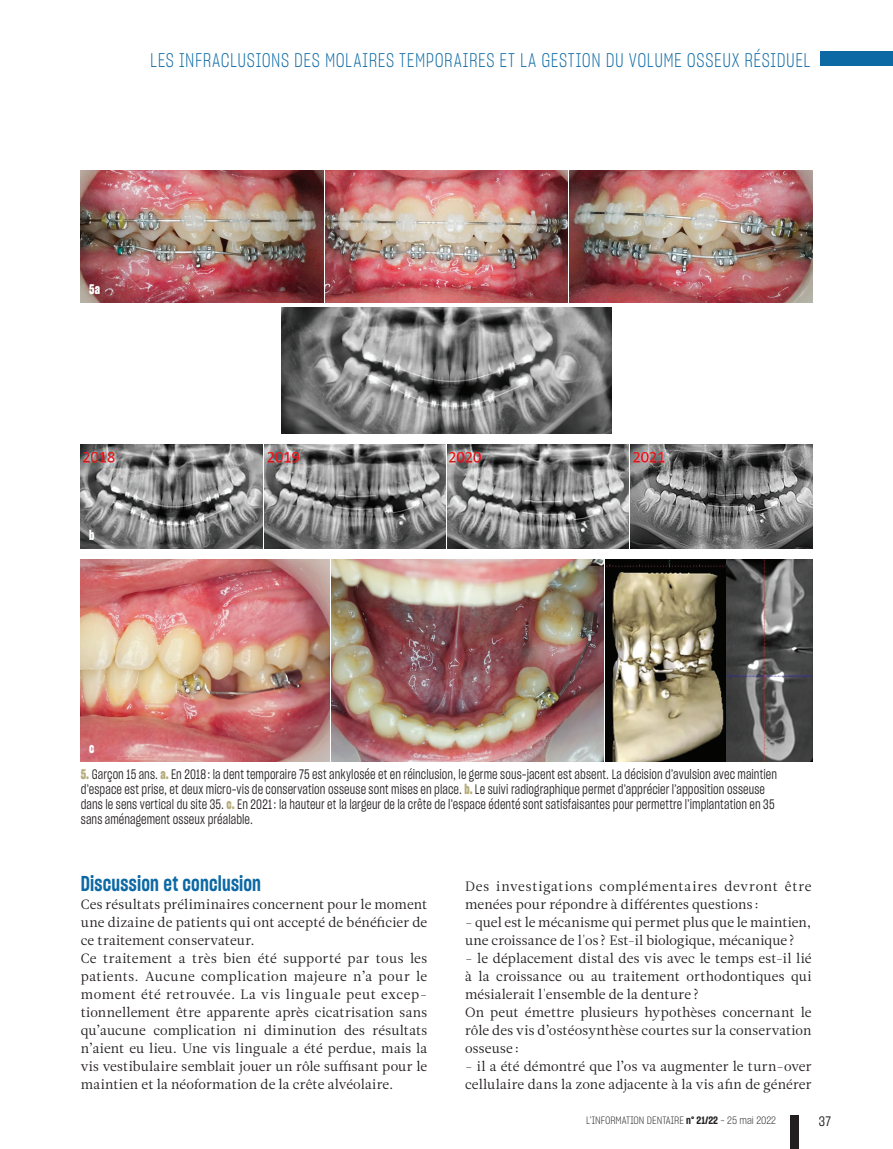
<style>
.page{position:relative;width:893px;height:1149px;background:#fff}
.page>*{position:absolute;margin:0;border:0;box-sizing:border-box;transform-origin:0 0}
.t1{font:21px "Sharp Grotesk Semi Bold 15";letter-spacing:.01em;color:#0c69a4;scale:.91 1}
.t2{font:19.5px "Sharp Grotesk Light 15";letter-spacing:.035em;color:#0c69a4;scale:.9 1}
.t3{font:13.5px/18px "Leitura News Roman 1";letter-spacing:.015em;color:#231f20}
.t4{font:13.5px/15px "Sharp Grotesk Book 15";letter-spacing:.01em;color:#231f20;scale:.88 1}
.t5{font:13.5px/18px "Leitura News Roman 1";letter-spacing:.04em;color:#231f20}
.t6{font:13.5px "Sharp Grotesk Bold 15";color:#fff;scale:.88 1}
.t7{font:13.5px "Sharp Grotesk Book 15";letter-spacing:.01em;color:#231f20}
.t8{font:10.5px "Sharp Grotesk Light 15";color:#231f20}
.s1{font-family:"Sharp Grotesk Bold 15";color:#b6ab79}
.s2{font-family:"Sharp Grotesk Semi Bold 15"}
</style>
<div class="page">
<div style="left:821px;top:51px;width:72px;height:15px;background:#0c69a4"></div>
<div style="left:791px;top:1114px;width:8px;height:34px;background:#231f20"></div>
<img style="left:282px;top:307px;width:329px;height:126px">
<img style="left:570px;top:170px;width:242px;height:132px">
<img style="left:81px;top:170px;width:242px;height:132px">
<img style="left:325px;top:170px;width:243px;height:132px">
<img style="left:331px;top:559px;width:273px;height:202px">
<img style="left:81px;top:559px;width:248px;height:202px">
<img style="left:606px;top:559px;width:206px;height:202px">
<img style="left:81px;top:444px;width:181px;height:104px">
<img style="left:264px;top:444px;width:181px;height:104px">
<img style="left:448px;top:444px;width:181px;height:104px">
<img style="left:631px;top:444px;width:181px;height:104px">
<h2 class="t2" style="left:150px;top:46px;width:735px">LES INFRACLUSIONS DES MOLAIRES TEMPORAIRES ET LA GESTION DU VOLUME OSSEUX RÉSIDUEL</h2>
<p class="t6" style="left:89px;top:279px;width:14px">5a</p>
<p class="t6" style="left:89px;top:525px;width:8px">b</p>
<p class="t6" style="left:89px;top:738px;width:7px">c</p>
<p class="t4" style="left:81px;top:765px;width:793px"><span class="s1">5.</span> Garçon 15 ans. <span class="s1">a.</span> En 2018: la dent temporaire 75 est ankylosée et en réinclusion, le germe sous-jacent est absent. La décision d’avulsion avec maintien d’espace est prise, et deux micro-vis de conservation osseuse sont mises en place. <span class="s1">b.</span> Le suivi radiographique permet d’apprécier l’apposition osseuse dans le sens vertical du site 35. <span class="s1">c.</span> En 2021: la hauteur et la largeur de la crête de l’espace édenté sont satisfaisantes pour permettre l’implantation en 35 sans aménagement osseux préalable.</p>
<h1 class="t1" style="left:81px;top:868px;width:200px">Discussion et conclusion</h1>
<p class="t3" style="left:81px;top:895px;width:348px">Ces résultats préliminaires concernent pour le moment une dizaine de patients qui ont accepté de bénéficier de ce traitement conservateur.<br>Ce traitement a très bien été supporté par tous les patients. Aucune complication majeure n’a pour le moment été retrouvée. La vis linguale peut excep&shy;tionnellement être apparente après cicatrisation sans qu’aucune complication ni diminution des résultats n’aient eu lieu. Une vis linguale a été perdue, mais la vis vestibulaire semblait jouer un rôle suffisant pour le maintien et la néoformation de la crête alvéolaire.</p>
<p class="t5" style="left:465px;top:877px;width:348px">Des investigations complémentaires devront être menées pour répondre à différentes questions :</p>
<p class="t3" style="left:465px;top:913px;width:348px">- quel est le mécanisme qui permet plus que le maintien, une croissance de l'os ? Est-il biologique, mécanique?</p>
<p class="t3" style="left:465px;top:949px;width:348px">- le déplacement distal des vis avec le temps est-il lié à la croissance ou au traitement orthodontiques qui mésialerait l'ensemble de la denture ?<br>On peut émettre plusieurs hypothèses concernant le rôle des vis d’ostéosynthèse courtes sur la conservation osseuse :</p>
<p class="t3" style="left:465px;top:1057px;width:348px">- il a été démontré que l’os va augmenter le turn-over cellulaire dans la zone adjacente à la vis afin de générer</p>
<p class="t8" style="left:586px;top:1112px;width:191px">L’INFORMATION DENTAIRE <span class="s2">n° 21/22</span> - 25 mai 2022</p>
<p class="t7" style="left:819px;top:1111px;width:14px">37</p>
</div>
